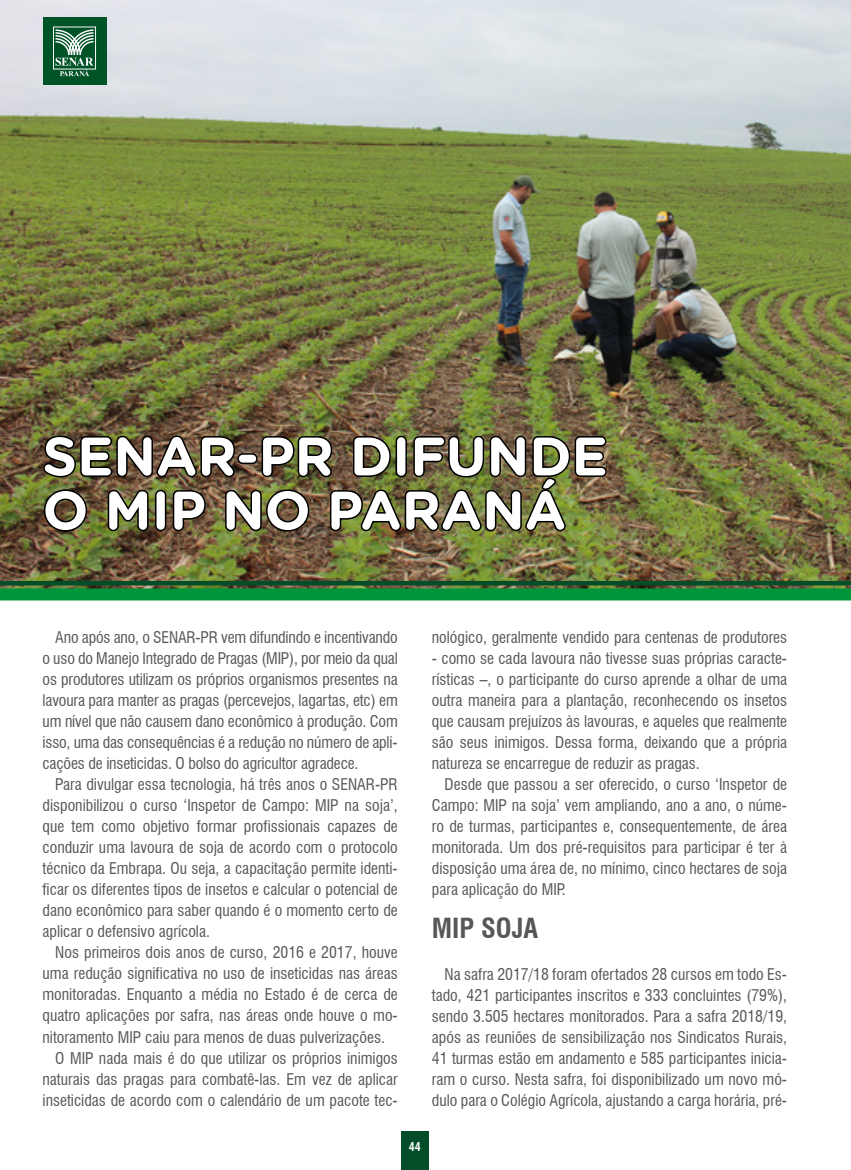
<style>
.page{position:relative;width:851px;height:1170px;background:#fff}
.page>*{position:absolute;margin:0;border:0;box-sizing:border-box;transform-origin:0 0}
.t1{font:700 54px/54px "Gotham Rounded";color:#fff}
.t2{font:700 condensed 27px "Swiss 721 BT";color:#575756}
.t3{font:condensed 15.75px/21px "Swiss 721 BT";color:#575756;text-align:justify}
.t4{font:700 condensed 12px "Swiss 721 BT";color:#fff}
</style>
<div class="page">
<div style="left:401px;top:1130px;width:28px;height:39px;background:#044d29"></div>
<img style="left:0;top:0;width:850px;height:588px">
<img style="left:42px;top:434px;width:566px;height:99px">
<div style="left:43px;top:18px;width:63px;height:67px;background:#005227"></div>
<svg style="left:53px;top:26px;width:43px;height:50px"></svg>
<hr style="left:0;top:581px;width:850px;height:4px;background:#044d29">
<div style="left:0;top:588px;width:850px;height:12px;background:#00953b"></div>
<h1 class="t1" style="left:43px;top:427px;width:566px">SENAR-PR DIFUNDE<br>O MIP NO PARANÁ</h1>
<p class="t3" style="left:43px;top:627px;width:357px;text-indent:13px">Ano após ano, o SENAR-PR vem difundindo e incentivando o uso do Manejo Integrado de Pragas (MIP), por meio da qual os produtores utilizam os próprios organismos presentes na lavoura para manter as pragas (percevejos, lagartas, etc) em um nível que não causem dano econômico à produção. Com isso, uma das consequências é a redução no número de apli&shy;cações de inseticidas. O bolso do agricultor agradece.</p>
<p class="t3" style="left:43px;top:774px;width:357px;text-indent:13px">Para divulgar essa tecnologia, há três anos o SENAR-PR disponibilizou o curso ‘Inspetor de Campo: MIP na soja’, que tem como objetivo formar profissionais capazes de conduzir uma lavoura de soja de acordo com o protocolo técnico da Embrapa. Ou seja, a capacitação permite identi&shy;ficar os diferentes tipos de insetos e calcular o potencial de dano econômico para saber quando é o momento certo de aplicar o defensivo agrícola.</p>
<p class="t3" style="left:55px;top:942px;width:344px">Nos primeiros dois anos de curso, 2016 e 2017, houve</p>
<p class="t3" style="left:43px;top:963px;width:357px">uma redução significativa no uso de inseticidas nas áreas</p>
<p class="t3" style="left:43px;top:984px;width:357px">monitoradas. Enquanto a média no Estado é de cerca de</p>
<p class="t3" style="left:43px;top:1005px;width:357px">quatro aplicações por safra, nas áreas onde houve o mo-</p>
<p class="t3" style="left:43px;top:1026px;width:344px">nitoramento MIP caiu para menos de duas pulverizações.</p>
<p class="t3" style="left:55px;top:1047px;width:344px">O MIP nada mais é do que utilizar os próprios inimigos</p>
<p class="t3" style="left:43px;top:1068px;width:357px">naturais das pragas para combatê-las. Em vez de aplicar</p>
<p class="t3" style="left:43px;top:1089px;width:357px">inseticidas de acordo com o calendário de um pacote tec-</p>
<p class="t3" style="left:432px;top:627px;width:357px">nológico, geralmente vendido para centenas de produtores</p>
<p class="t3" style="left:432px;top:648px;width:357px">- como se cada lavoura não tivesse suas próprias caracte&shy;rísticas –, o participante do curso aprende a olhar de uma outra maneira para a plantação, reconhecendo os insetos que causam prejuízos às lavouras, e aqueles que realmente são seus inimigos. Dessa forma, deixando que a própria natureza se encarregue de reduzir as pragas.</p>
<p class="t3" style="left:432px;top:774px;width:357px;text-indent:13px">Desde que passou a ser oferecido, o curso ‘Inspetor de Campo: MIP na soja’ vem ampliando, ano a ano, o núme&shy;ro de turmas, participantes e, consequentemente, de área monitorada. Um dos pré-requisitos para participar é ter à disposição uma área de, no mínimo, cinco hectares de soja para aplicação do MIP.</p>
<h2 class="t2" style="left:432px;top:911px;width:108px">MIP SOJA</h2>
<p class="t3" style="left:432px;top:963px;width:357px;text-indent:13px">Na safra 2017/18 foram ofertados 28 cursos em todo Es&shy;tado, 421 participantes inscritos e 333 concluintes (79%), sendo 3.505 hectares monitorados. Para a safra 2018/19, após as reuniões de sensibilização nos Sindicatos Rurais, 41 turmas estão em andamento e 585 participantes inicia&shy;ram o curso. Nesta safra, foi disponibilizado um novo mó&shy;dulo para o Colégio Agrícola, ajustando a carga horária, pré-</p>
<p class="t4" style="left:409px;top:1139px;width:13px">44</p>
</div>
